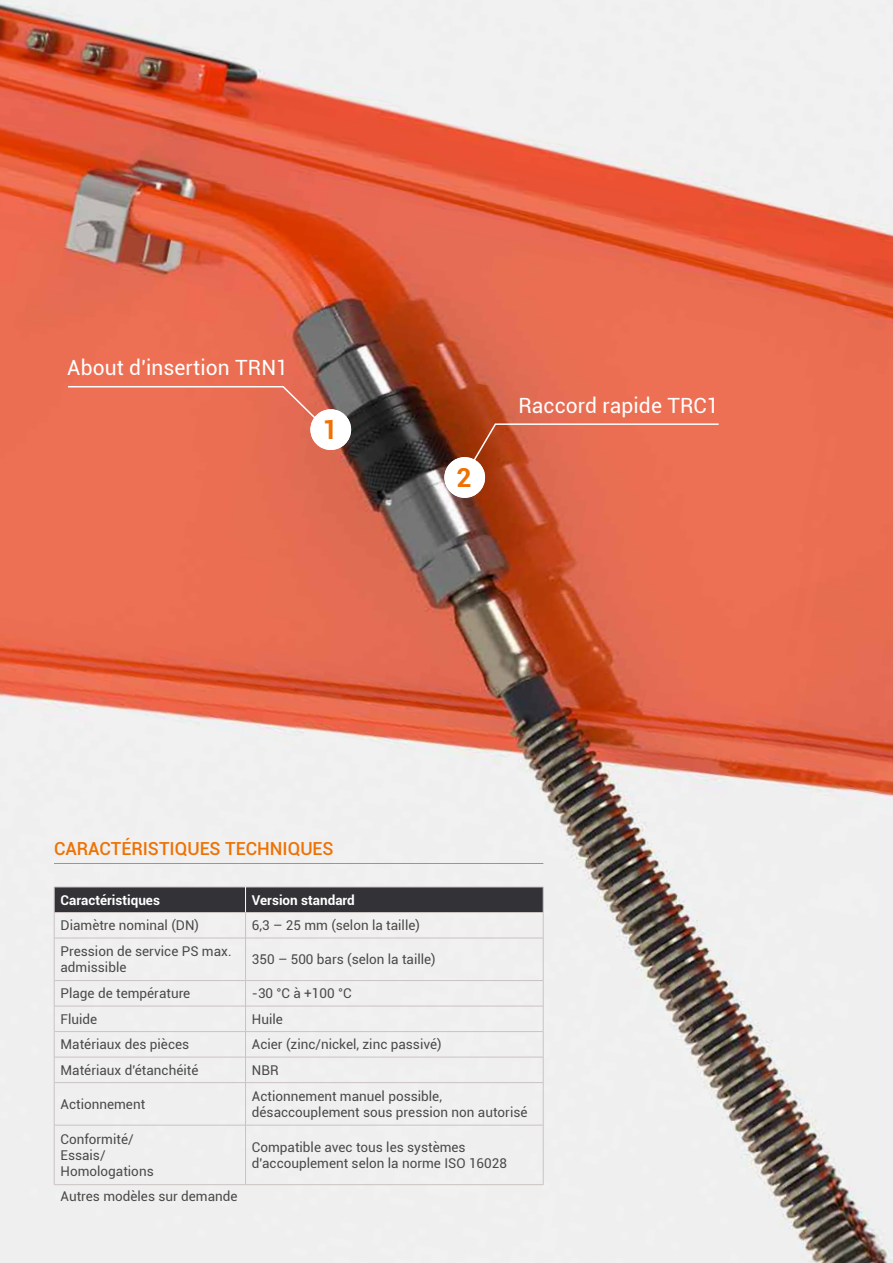
<style>
.page{position:relative;width:893px;height:1263px;background:#fff}
.page>*{position:absolute;margin:0;border:0;box-sizing:border-box;transform-origin:0 0}
.t1{font:700 26.25px "Roboto";color:#ee7203}
.t2{font:21px "Roboto";letter-spacing:.005em;color:#fff}
.t3{font:500 18px "Roboto";color:#ee7203}
.t4{font:13.5px/16.2px "Roboto";color:#4a4a49}
.t5{font:700 13.5px "Roboto";color:#fff}
</style>
<div class="page">
<img style="left:0;top:0;width:893px;height:1263px">
<hr style="left:54px;top:863px;width:489px;height:1px;background:#9f9491">
<hr style="left:54px;top:938px;width:1px;height:42px;background:#cac3c2">
<hr style="left:54px;top:1082px;width:1px;height:43px;background:#cac3c2">
<hr style="left:54px;top:938px;width:191px;height:1px;background:#cac3c2">
<hr style="left:54px;top:980px;width:191px;height:1px;background:#cac3c2">
<hr style="left:54px;top:1006px;width:191px;height:1px;background:#cac3c2">
<hr style="left:54px;top:1082px;width:191px;height:1px;background:#cac3c2">
<hr style="left:245px;top:938px;width:1px;height:42px;background:#cac3c2">
<hr style="left:245px;top:1082px;width:1px;height:43px;background:#cac3c2">
<hr style="left:246px;top:938px;width:297px;height:1px;background:#cac3c2">
<hr style="left:54px;top:1057px;width:191px;height:1px;background:#cac3c2">
<hr style="left:246px;top:980px;width:297px;height:1px;background:#cac3c2">
<hr style="left:246px;top:1006px;width:297px;height:1px;background:#cac3c2">
<hr style="left:246px;top:1082px;width:297px;height:1px;background:#cac3c2">
<svg style="left:54px;top:887px;width:490px;height:51px"></svg>
<hr style="left:543px;top:938px;width:1px;height:42px;background:#cac3c2">
<hr style="left:543px;top:1082px;width:1px;height:43px;background:#cac3c2">
<hr style="left:246px;top:1057px;width:297px;height:1px;background:#cac3c2">
<svg style="left:54px;top:981px;width:1px;height:101px"></svg>
<hr style="left:54px;top:1031px;width:191px;height:1px;background:#cac3c2">
<hr style="left:54px;top:1125px;width:191px;height:1px;background:#cac3c2">
<svg style="left:245px;top:980px;width:1px;height:102px"></svg>
<hr style="left:246px;top:1031px;width:297px;height:1px;background:#cac3c2">
<hr style="left:246px;top:1125px;width:297px;height:1px;background:#cac3c2">
<svg style="left:543px;top:980px;width:1px;height:102px"></svg>
<hr style="left:54px;top:1125px;width:1px;height:60px;background:#cac3c2">
<hr style="left:54px;top:1184px;width:191px;height:1px;background:#cac3c2">
<hr style="left:246px;top:1184px;width:297px;height:1px;background:#cac3c2">
<hr style="left:245px;top:1125px;width:1px;height:60px;background:#cac3c2">
<hr style="left:543px;top:1125px;width:1px;height:60px;background:#cac3c2">
<svg style="left:463px;top:423px;width:257px;height:55px;background:#dc684b"></svg>
<div style="left:444px;top:457px;width:41px;height:41px;background:#fff;border-radius:50%"></div>
<svg style="left:67px;top:385px;width:271px;height:56px;background:#e77158"></svg>
<div style="left:310px;top:409px;width:41px;height:41px;background:#fff;border-radius:50%"></div>
<h2 class="t2" style="left:67px;top:353px;width:222px">About d'insertion TRN1</h2>
<h1 class="t1" style="left:322px;top:412px;width:17px">1</h1>
<h1 class="t1" style="left:456px;top:459px;width:17px">2</h1>
<h2 class="t2" style="left:518px;top:391px;width:202px">Raccord rapide TRC1</h2>
<h3 class="t3" style="left:54px;top:836px;width:281px">CARACTÉRISTIQUES TECHNIQUES</h3>
<p class="t5" style="left:61px;top:890px;width:101px">Caractéristiques</p>
<p class="t5" style="left:252px;top:890px;width:104px">Version standard</p>
<p class="t4" style="left:61px;top:917px;width:140px">Diamètre nominal (DN)</p>
<p class="t4" style="left:252px;top:917px;width:170px">6,3 – 25 mm (selon la taille)</p>
<p class="t4" style="left:61px;top:943px;width:173px">Pression de service PS max. admissible</p>
<p class="t4" style="left:252px;top:951px;width:185px">350 – 500 bars (selon la taille)</p>
<p class="t4" style="left:61px;top:985px;width:131px">Plage de température</p>
<p class="t4" style="left:252px;top:985px;width:101px">-30 °C à +100 °C</p>
<p class="t4" style="left:61px;top:1010px;width:38px">Fluide</p>
<p class="t4" style="left:252px;top:1010px;width:33px">Huile</p>
<p class="t4" style="left:61px;top:1036px;width:130px">Matériaux des pièces</p>
<p class="t4" style="left:252px;top:1036px;width:191px">Acier (zinc/nickel, zinc passivé)</p>
<p class="t4" style="left:61px;top:1061px;width:139px">Matériaux d'étanchéité</p>
<p class="t4" style="left:252px;top:1061px;width:28px">NBR</p>
<p class="t4" style="left:61px;top:1095px;width:86px">Actionnement</p>
<p class="t4" style="left:252px;top:1087px;width:277px">Actionnement manuel possible, désaccouplement sous pression non autorisé</p>
<p class="t4" style="left:61px;top:1130px;width:95px">Conformité/<br>Essais/<br>Homologations</p>
<p class="t4" style="left:252px;top:1138px;width:257px">Compatible avec tous les systèmes d'accouplement selon la norme ISO 16028</p>
<p class="t4" style="left:61px;top:1188px;width:179px">Autres modèles sur demande</p>
</div>
